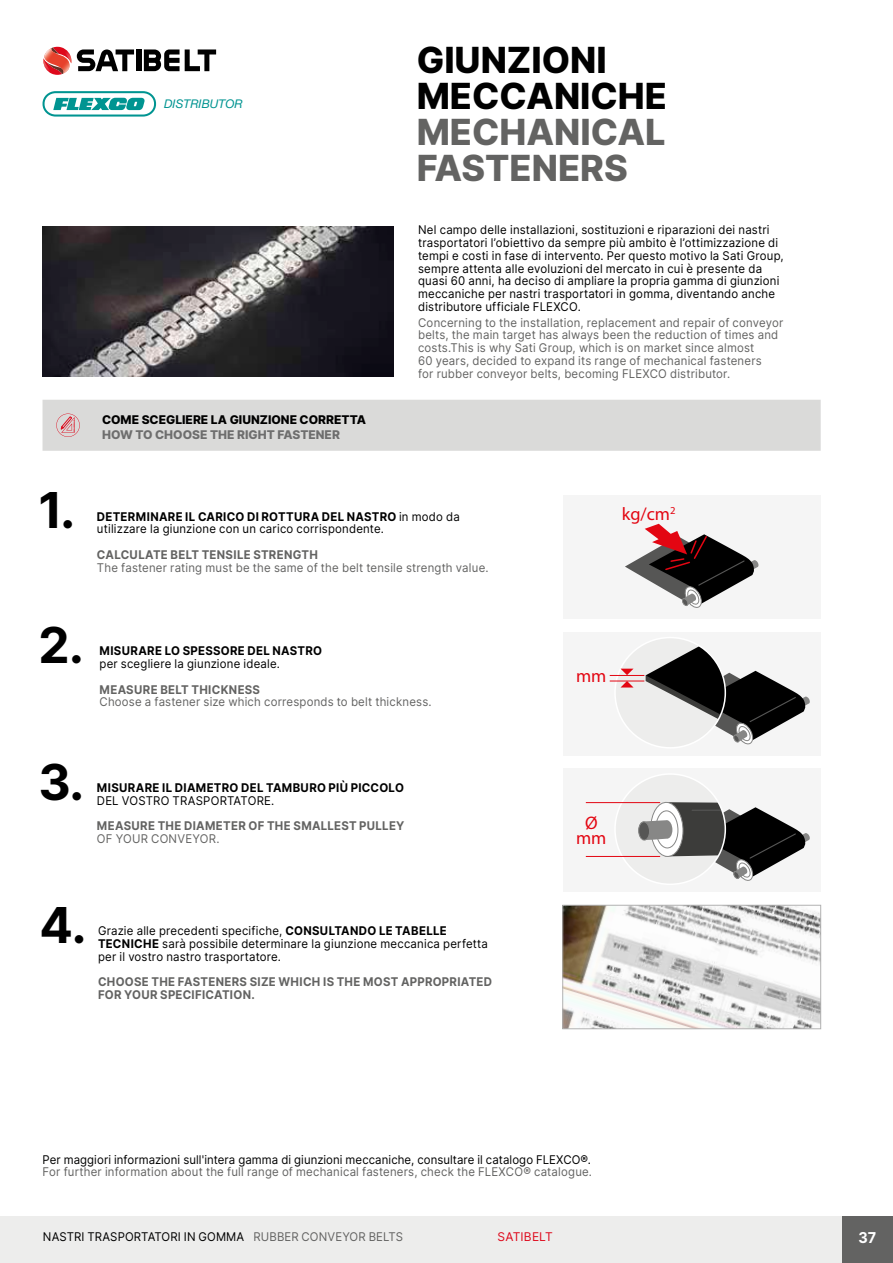
<style>
.page{position:relative;width:893px;height:1263px;background:#fff}
.page>*{position:absolute;margin:0;border:0;box-sizing:border-box;transform-origin:0 0}
.t1{font:700 49.5px "Inter";color:#000}
.t2{font:800 36px/36px "Inter";color:#000}
.t3{font:800 36px/36px "Inter";color:#636362}
.t4{font:18.15px/15.1px "Myriad Pro";color:#e30612;text-align:center}
.t5{font:700 15px "Inter";color:#fff;scale:.95 1}
.t6{font:12px/12.8px "Inter";letter-spacing:.015em;color:#000;scale:.95 1}
.t7{font:12px/12.8px "Inter";letter-spacing:.015em;color:#636362;scale:.95 1}
.t8{font:700 12px/12.8px "Inter";letter-spacing:.025em;color:#636362;scale:.95 1}
.t9{font:700 12px "Inter";letter-spacing:.03em;color:#000;scale:.95 1}
.t10{font:800 12px "Inter";color:#000}
.t11{font:800 12px "Inter";color:#6e6e6e}
.t12{font:italic 12px "Helvetica Neue LT Std";color:#009491}
.t13{font:12px "Inter";letter-spacing:.01em;color:#de081b}
.s1{font-weight:700}
.s2{color:#636362}
</style>
<div class="page">
<div style="left:468px;top:1216px;width:374px;height:47px;background:#ededec"></div>
<div style="left:842px;top:1216px;width:51px;height:47px;background:#636362"></div>
<div style="left:563px;top:495px;width:258px;height:124px;background:#f5f5f5"></div>
<svg style="left:625px;top:524px;width:134px;height:84px"></svg>
<div style="left:563px;top:632px;width:258px;height:123px;background:#f5f5f5"></div>
<div style="left:615px;top:637px;width:110px;height:111px;background:#ededec;border-radius:50%"></div>
<svg style="left:646px;top:640px;width:164px;height:106px"></svg>
<div style="left:614px;top:637px;width:112px;height:112px;border:2px solid #fff;border-radius:50%"></div>
<hr style="left:610px;top:675px;width:34px;height:1px;background:#e30612">
<hr style="left:610px;top:681px;width:34px;height:1px;background:#e30612">
<svg style="left:620px;top:669px;width:13px;height:6px"></svg>
<svg style="left:620px;top:681px;width:13px;height:6px"></svg>
<div style="left:563px;top:768px;width:258px;height:124px;background:#f5f5f5"></div>
<div style="left:615px;top:774px;width:110px;height:110px;background:#ededec;border-radius:50%"></div>
<svg style="left:638px;top:801px;width:172px;height:81px"></svg>
<div style="left:639px;top:822px;width:11px;height:18px;background:#565655;border-radius:50%"></div>
<div style="left:638px;top:821px;width:12px;height:20px;border:1px solid #878786;border-radius:50%"></div>
<hr style="left:692px;top:809px;width:33px;height:2px;background:#565655">
<div style="left:614px;top:773px;width:112px;height:112px;border:2px solid #fff;border-radius:50%"></div>
<hr style="left:586px;top:856px;width:74px;height:1px;background:#e30612">
<hr style="left:586px;top:802px;width:74px;height:1px;background:#e30612">
<img style="left:564px;top:907px;width:255px;height:120px">
<div style="left:562px;top:905px;width:259px;height:124px;border:1px solid #b2b2b2"></div>
<img style="left:43px;top:227px;width:350px;height:150px">
<svg style="left:43px;top:91px;width:113px;height:26px"></svg>
<svg style="left:43px;top:47px;width:28px;height:28px"></svg>
<svg style="left:144px;top:49px;width:72px;height:22px"></svg>
<div style="left:136px;top:49px;width:5px;height:22px;background:#000"></div>
<svg style="left:77px;top:49px;width:57px;height:22px"></svg>
<div style="left:0;top:1216px;width:468px;height:47px;background:#ededec"></div>
<div style="left:43px;top:400px;width:778px;height:51px;background:#dadad9"></div>
<p class="t12" style="left:164px;top:97px;width:80px">DISTRIBUTOR</p>
<p class="t10" style="left:102px;top:410px;width:265px">COME SCEGLIERE LA GIUNZIONE CORRETTA</p>
<p class="t11" style="left:102px;top:425px;width:239px">HOW TO CHOOSE THE RIGHT FASTENER</p>
<h2 class="t2" style="left:417px;top:41px;width:252px">GIUNZIONI<br>MECCANICHE</h2>
<h2 class="t3" style="left:417px;top:113px;width:251px">MECHANICAL<br>FASTENERS</h2>
<p class="t6" style="left:418px;top:223px;width:386px">Nel campo delle installazioni, sostituzioni e riparazioni dei nastri trasportatori l’obiettivo da sempre più ambito è l’ottimizzazione di tempi e costi in fase di intervento. Per questo motivo la Sati Group, sempre attenta alle evoluzioni del mercato in cui è presente da quasi 60 anni, ha deciso di ampliare la propria gamma di giunzioni meccaniche per nastri trasportatori in gomma, diventando anche distributore ufficiale FLEXCO.</p>
<p class="t7" style="left:418px;top:316px;width:386px">Concerning to the installation, replacement and repair of conveyor belts, the main target has always been the reduction of times and costs.This is why Sati Group, which is on market since almost<br>60 years, decided to expand its range of mechanical fasteners<br>for rubber conveyor belts, becoming FLEXCO distributor.</p>
<h1 class="t1" style="left:39px;top:474px;width:38px">1.</h1>
<p class="t6" style="left:97px;top:510px;width:383px"><span class="s1">DETERMINARE IL CARICO DI ROTTURA DEL NASTRO</span> in modo da utilizzare la giunzione con un carico corrispondente.</p>
<p class="t8" style="left:97px;top:548px;width:234px">CALCULATE BELT TENSILE STRENGTH</p>
<p class="t7" style="left:97px;top:561px;width:414px">The fastener rating must be the same of the belt tensile strength value.</p>
<h1 class="t1" style="left:39px;top:609px;width:47px">2.</h1>
<p class="t9" style="left:100px;top:642px;width:236px">MISURARE LO SPESSORE DEL NASTRO</p>
<p class="t6" style="left:100px;top:657px;width:192px">per scegliere la giunzione ideale.</p>
<p class="t8" style="left:100px;top:683px;width:171px">MEASURE BELT THICKNESS</p>
<p class="t7" style="left:100px;top:695px;width:351px">Choose a fastener size which corresponds to belt thickness.</p>
<h3 class="t4" style="left:622px;top:506px;width:55px">kg/cm<sup>2</sup></h3>
<h3 class="t4" style="left:576px;top:668px;width:32px">mm</h3>
<h1 class="t1" style="left:39px;top:746px;width:47px">3.</h1>
<p class="t9" style="left:97px;top:779px;width:325px">MISURARE IL DIAMETRO DEL TAMBURO PIÙ PICCOLO</p>
<p class="t6" style="left:97px;top:794px;width:188px">DEL VOSTRO TRASPORTATORE.</p>
<p class="t8" style="left:97px;top:819px;width:325px">MEASURE THE DIAMETER OF THE SMALLEST PULLEY</p>
<p class="t7" style="left:97px;top:832px;width:131px">OF YOUR CONVEYOR.</p>
<h3 class="t4" style="left:576px;top:815px;width:32px">Ø mm</h3>
<h1 class="t1" style="left:40px;top:889px;width:49px">4.</h1>
<p class="t6" style="left:98px;top:924px;width:412px">Grazie alle precedenti specifiche, <span class="s1">CONSULTANDO LE TABELLE<br>TECNICHE</span> sarà possibile determinare la giunzione meccanica perfetta per il vostro nastro trasportatore.</p>
<p class="t8" style="left:98px;top:975px;width:416px">CHOOSE THE FASTENERS SIZE WHICH IS THE MOST APPROPRIATED<br>FOR YOUR SPECIFICATION.</p>
<p class="t6" style="left:43px;top:1153px;width:579px">Per maggiori informazioni sull'intera gamma di giunzioni meccaniche, consultare il catalogo FLEXCO®.</p>
<p class="t7" style="left:43px;top:1165px;width:580px">For further information about the full range of mechanical fasteners, check the FLEXCO® catalogue.</p>
<p class="t6" style="left:43px;top:1230px;width:381px">NASTRI TRASPORTATORI IN GOMMA <span class="s2">RUBBER CONVEYOR BELTS</span></p>
<p class="t13" style="left:497px;top:1228px;width:57px">SATIBELT</p>
<p class="t5" style="left:858px;top:1226px;width:20px">37</p>
</div>
